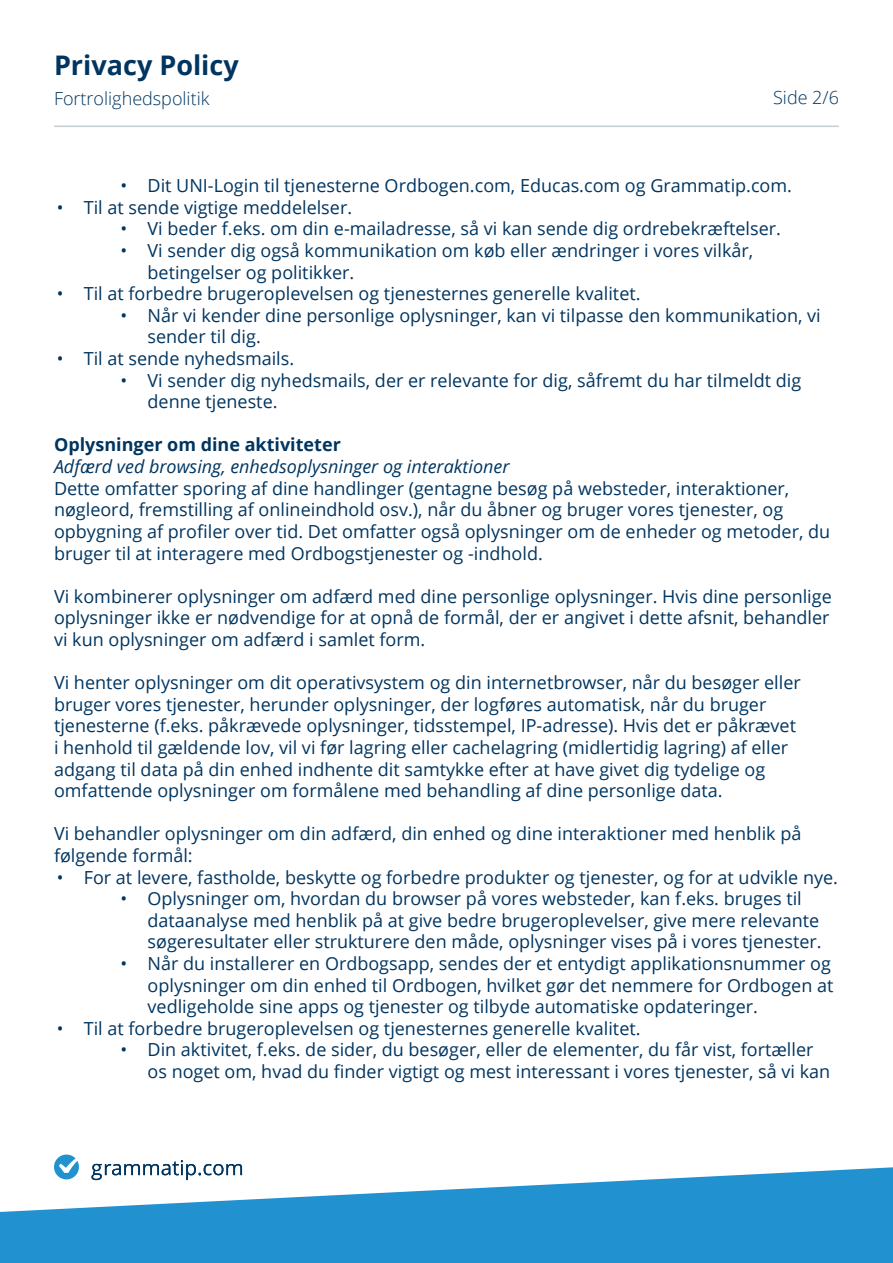
<style>
.page{position:relative;width:893px;height:1263px;background:#fff}
.page>*{position:absolute;margin:0;border:0;box-sizing:border-box;transform-origin:0 0}
.t1{font:700 27px "Open Sans";color:#003560}
.t2{font:18px/21.6px "Open Sans";color:#003560}
.t3{font:italic 18px "Open Sans";color:#003560}
.t4{font:700 18px "Open Sans";color:#003560}
.t5{font:300 18px "Open Sans";color:#003560}
</style>
<div class="page">
<svg style="left:92px;top:1160px;width:150px;height:7px"></svg>
<svg style="left:54px;top:1154px;width:25px;height:13px"></svg>
<svg style="left:0;top:1167px;width:893px;height:96px;fill:#2291d0"></svg>
<hr style="left:54px;top:126px;width:785px;height:1px;background:#c5ced3">
<h1 class="t1" style="left:54px;top:46px;width:186px">Privacy Policy</h1>
<p class="t5" style="left:54px;top:86px;width:157px">Fortrolighedspolitik</p>
<p class="t5" style="left:773px;top:85px;width:67px">Side 2/6</p>
<p class="t2" style="left:121px;top:174px;width:673px">• Dit UNI-Login til tjenesterne Ordbogen.com, Educas.com og Grammatip.com.</p>
<p class="t2" style="left:57px;top:196px;width:297px">• Til at sende vigtige meddelelser.</p>
<p class="t2" style="left:121px;top:218px;width:662px">• Vi beder f.eks. om din e-mailadresse, så vi kan sende dig ordrebekræftelser.</p>
<p class="t2" style="left:148px;top:239px;width:607px;text-indent:-27px">• Vi sender dig også kommunikation om køb eller ændringer i vores vilkår, betingelser og politikker.</p>
<p class="t2" style="left:57px;top:282px;width:585px">• Til at forbedre brugeroplevelsen og tjenesternes generelle kvalitet.</p>
<p class="t2" style="left:148px;top:304px;width:675px;text-indent:-27px">• Når vi kender dine personlige oplysninger, kan vi tilpasse den kommunikation, vi sender til dig.</p>
<p class="t2" style="left:57px;top:347px;width:239px">• Til at sende nyhedsmails.</p>
<p class="t2" style="left:148px;top:369px;width:655px;text-indent:-27px">• Vi sender dig nyhedsmails, der er relevante for dig, såfremt du har tilmeldt dig denne tjeneste.</p>
<p class="t4" style="left:54px;top:432px;width:288px">Oplysninger om dine aktiviteter</p>
<p class="t3" style="left:54px;top:454px;width:457px">Adfærd ved browsing, enhedsoplysninger og interaktioner</p>
<p class="t2" style="left:54px;top:477px;width:778px">Dette omfatter sporing af dine handlinger (gentagne besøg på websteder, interaktioner, nøgleord, fremstilling af onlineindhold osv.), når du åbner og bruger vores tjenester, og opbygning af profiler over tid. Det omfatter også oplysninger om de enheder og metoder, du bruger til at interagere med Ordbogstjenester og -indhold.</p>
<p class="t2" style="left:54px;top:585px;width:779px">Vi kombinerer oplysninger om adfærd med dine personlige oplysninger. Hvis dine personlige oplysninger ikke er nødvendige for at opnå de formål, der er angivet i dette afsnit, behandler vi kun oplysninger om adfærd i samlet form.</p>
<p class="t2" style="left:54px;top:671px;width:748px">Vi henter oplysninger om dit operativsystem og din internetbrowser, når du besøger eller bruger vores tjenester, herunder oplysninger, der logføres automatisk, når du bruger tjenesterne (f.eks. påkrævede oplysninger, tidsstempel, IP-adresse). Hvis det er påkrævet i henhold til gældende lov, vil vi før lagring eller cachelagring (midlertidig lagring) af eller adgang til data på din enhed indhente dit samtykke efter at have givet dig tydelige og omfattende oplysninger om formålene med behandling af dine personlige data.</p>
<p class="t2" style="left:54px;top:822px;width:749px">Vi behandler oplysninger om din adfærd, din enhed og dine interaktioner med henblik på følgende formål:</p>
<p class="t2" style="left:57px;top:866px;width:783px">• For at levere, fastholde, beskytte og forbedre produkter og tjenester, og for at udvikle nye.</p>
<p class="t2" style="left:148px;top:887px;width:675px;text-indent:-27px">• Oplysninger om, hvordan du browser på vores websteder, kan f.eks. bruges til dataanalyse med henblik på at give bedre brugeroplevelser, give mere relevante søgeresultater eller strukturere den måde, oplysninger vises på i vores tjenester.</p>
<p class="t2" style="left:148px;top:952px;width:687px;text-indent:-27px">• Når du installerer en Ordbogsapp, sendes der et entydigt applikationsnummer og oplysninger om din enhed til Ordbogen, hvilket gør det nemmere for Ordbogen at vedligeholde sine apps og tjenester og tilbyde automatiske opdateringer.</p>
<p class="t2" style="left:57px;top:1017px;width:585px">• Til at forbedre brugeroplevelsen og tjenesternes generelle kvalitet.</p>
<p class="t2" style="left:148px;top:1038px;width:684px;text-indent:-27px">• Din aktivitet, f.eks. de sider, du besøger, eller de elementer, du får vist, fortæller os noget om, hvad du finder vigtigt og mest interessant i vores tjenester, så vi kan</p>
</div>
